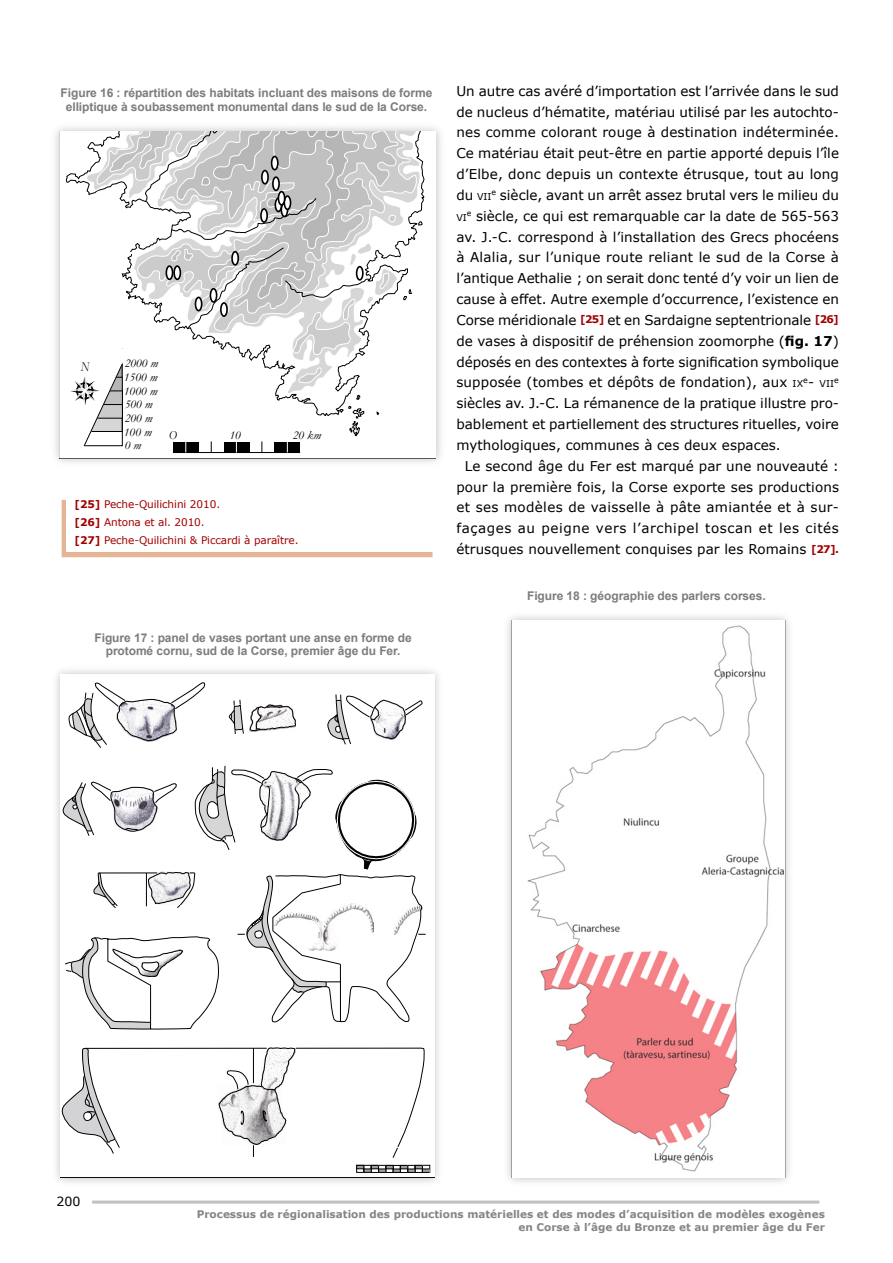
<style>
.page{position:relative;width:893px;height:1263px;background:#fff}
.page>*{position:absolute;margin:0;border:0;box-sizing:border-box;transform-origin:0 0}
.t1{font:13.5px/20.9px "Verdana";letter-spacing:.005em;color:#000;text-align:justify}
.t2{font:italic 13.5px "Garamond";color:#000;scale:.8 1}
.t3{font:12.6px "Verdana";color:#000}
.t4{font:italic 12.15px "Garamond";color:#000}
.t5{font:700 12px/13.5px "Arial";letter-spacing:-.005em;color:#7c7c7c;text-align:center}
.t6{font:700 10.5px/13.5px "Verdana";color:#858585;text-align:right}
.t7{font:10.5px/17.7px "Verdana";letter-spacing:-.005em;color:#a00000}
.t8{font:9.45px "Verdana";letter-spacing:.005em;color:#000}
.t9{font:7.8px "Verdana";color:#000}
.s1{font-weight:700}
.s2{font-size:13.5px}
.s3{font-weight:700;font-size:10.5px;color:#a00000}
.s4{font-size:9.45px}
</style>
<div class="page">
<hr style="left:92px;top:1200px;width:727px;height:3px;background:#c0c0c0">
<div style="left:51px;top:664px;width:395px;height:525px;background:#000;opacity:.25"></div>
<svg style="left:61px;top:674px;width:374px;height:504px"></svg>
<svg style="left:219px;top:1048px;width:205px;height:110px"></svg>
<svg style="left:63px;top:766px;width:363px;height:263px"></svg>
<svg style="left:69px;top:682px;width:136px;height:66px"></svg>
<svg style="left:328px;top:694px;width:94px;height:50px"></svg>
<div style="left:501px;top:611px;width:294px;height:576px;background:#000;opacity:.25"></div>
<img style="left:511px;top:621px;width:274px;height:557px">
<div style="left:60px;top:499px;width:373px;height:59px;background:#e4b493"></div>
<div style="left:66px;top:496px;width:370px;height:56px;background:#fff"></div>
<div style="left:50px;top:122px;width:397px;height:348px;background:#000;opacity:.25"></div>
<svg style="left:60px;top:132px;width:376px;height:326px"></svg>
<svg style="left:61px;top:132px;width:363px;height:323px"></svg>
<div style="left:174px;top:266px;width:6px;height:13px;background:#fff;border-radius:50%"></div>
<div style="left:173px;top:265px;width:8px;height:15px;border:2px solid #000;border-radius:50%"></div>
<div style="left:195px;top:297px;width:7px;height:14px;background:#fff;border-radius:50%"></div>
<div style="left:195px;top:297px;width:7px;height:14px;border:2px solid #000;border-radius:50%"></div>
<div style="left:210px;top:289px;width:7px;height:13px;background:#fff;border-radius:50%"></div>
<div style="left:210px;top:288px;width:7px;height:15px;border:2px solid #000;border-radius:50%"></div>
<div style="left:166px;top:266px;width:7px;height:13px;background:#fff;border-radius:50%"></div>
<div style="left:166px;top:265px;width:7px;height:15px;border:2px solid #000;border-radius:50%"></div>
<div style="left:221px;top:303px;width:6px;height:13px;background:#fff;border-radius:50%"></div>
<div style="left:220px;top:302px;width:8px;height:15px;border:2px solid #000;border-radius:50%"></div>
<div style="left:357px;top:267px;width:6px;height:13px;background:#fff;border-radius:50%"></div>
<div style="left:356px;top:266px;width:8px;height:15px;border:2px solid #000;border-radius:50%"></div>
<div style="left:232px;top:252px;width:6px;height:13px;background:#fff;border-radius:50%"></div>
<div style="left:231px;top:251px;width:8px;height:15px;border:2px solid #000;border-radius:50%"></div>
<div style="left:261px;top:209px;width:6px;height:13px;background:#fff;border-radius:50%"></div>
<div style="left:260px;top:208px;width:8px;height:15px;border:2px solid #000;border-radius:50%"></div>
<div style="left:275px;top:197px;width:7px;height:15px;border:2px solid #000;border-radius:50%"></div>
<div style="left:281px;top:202px;width:7px;height:15px;border:2px solid #000;border-radius:50%"></div>
<div style="left:284px;top:196px;width:7px;height:13px;background:#fff;border-radius:50%"></div>
<div style="left:284px;top:195px;width:7px;height:15px;border:2px solid #000;border-radius:50%"></div>
<div style="left:278px;top:192px;width:7px;height:13px;background:#fff;border-radius:50%"></div>
<div style="left:278px;top:191px;width:7px;height:15px;border:2px solid #000;border-radius:50%"></div>
<div style="left:273px;top:177px;width:6px;height:13px;background:#fff;border-radius:50%"></div>
<div style="left:272px;top:176px;width:8px;height:15px;border:2px solid #000;border-radius:50%"></div>
<div style="left:272px;top:156px;width:6px;height:14px;background:#fff;border-radius:50%"></div>
<div style="left:271px;top:156px;width:8px;height:14px;border:2px solid #000;border-radius:50%"></div>
<div style="left:262px;top:171px;width:6px;height:13px;background:#fff;border-radius:50%"></div>
<div style="left:261px;top:170px;width:8px;height:15px;border:2px solid #000;border-radius:50%"></div>
<p class="t5" style="left:61px;top:86px;width:373px">Figure 16 : répartition des habitats incluant des maisons de forme elliptique à soubassement monumental dans le sud de la Corse.</p>
<p class="t2" style="left:81px;top:357px;width:12px">N</p>
<p class="t4" style="left:125px;top:355px;width:35px">2000 m</p>
<p class="t4" style="left:124px;top:369px;width:35px">1500 m</p>
<p class="t4" style="left:124px;top:383px;width:35px">1000 m</p>
<p class="t4" style="left:125px;top:396px;width:29px">500 m</p>
<p class="t4" style="left:125px;top:410px;width:29px">200 m</p>
<p class="t4" style="left:124px;top:423px;width:29px">100 m</p>
<p class="t4" style="left:125px;top:436px;width:18px">0 m</p>
<p class="t4" style="left:169px;top:427px;width:10px">O</p>
<p class="t4" style="left:229px;top:427px;width:13px">10</p>
<p class="t4" style="left:293px;top:427px;width:30px">20 km</p>
<p class="t7" style="left:74px;top:495px;width:226px"><span class="s1">[25]</span> Peche-Quilichini 2010.<br><span class="s1">[26]</span> Antona et al. 2010.<br><span class="s1">[27]</span> Peche-Quilichini &amp; Piccardi à paraître.</p>
<p class="t5" style="left:95px;top:631px;width:319px">Figure 17 : panel de vases portant une anse en forme de protomé cornu, sud de la Corse, premier âge du Fer.</p>
<p class="t1" style="left:456px;top:80px;width:384px">Un autre cas avéré d’importation est l’arrivée dans le sud de nucleus d’hématite, matériau utilisé par les autochto&shy;nes comme colorant rouge à destination indéterminée.<br>Ce matériau était peut-être en partie apporté depuis l’île d’Elbe, donc depuis un contexte étrusque, tout au long</p>
<p class="t8" style="left:456px;top:190px;width:37px"><span class="s2">du</span> vii</p>
<p class="t1" style="left:491px;top:184px;width:349px"><sup>e</sup> siècle, avant un arrêt assez brutal vers le milieu du</p>
<p class="t8" style="left:456px;top:211px;width:12px">vi</p>
<p class="t1" style="left:456px;top:205px;width:384px;text-indent:11px"><sup>e</sup> siècle, ce qui est remarquable car la date de 565-563 av. J.-C. correspond à l’installation des Grecs phocéens à Alalia, sur l’unique route reliant le sud de la Corse à l’antique Aethalie ; on serait donc tenté d’y voir un lien de cause à effet. Autre exemple d’occurrence, l’existence en Corse méridionale <span class="s3">[25]</span> et en Sardaigne septentrionale <span class="s3">[26] </span>de vases à dispositif de préhension zoomorphe (<span class="s1">fig. 17</span>) déposés en des contextes à forte signification symbolique supposée (tombes et dépôts de fondation), aux <span class="s4">ix</span></p>
<p class="t8" style="left:803px;top:377px;width:32px"><sup>e</sup><span class="s2">-</span> vii</p>
<p class="t9" style="left:834px;top:375px;width:6px">e</p>
<p class="t1" style="left:456px;top:393px;width:384px">siècles av. J.-C. La rémanence de la pratique illustre pro&shy;bablement et partiellement des structures rituelles, voire mythologiques, communes à ces deux espaces.</p>
<p class="t1" style="left:456px;top:455px;width:384px;text-indent:9px">Le second âge du Fer est marqué par une nouveauté : pour la première fois, la Corse exporte ses productions et ses modèles de vaisselle à pâte amiantée et à sur&shy;façages au peigne vers l’archipel toscan et les cités étrusques nouvellement conquises par les Romains <span class="s3">[27].</span></p>
<p class="t5" style="left:527px;top:590px;width:240px">Figure 18 : géographie des parlers corses.</p>
<p class="t3" style="left:57px;top:1192px;width:26px">200</p>
<p class="t6" style="left:197px;top:1207px;width:630px">Processus de régionalisation des productions matérielles et des modes d’acquisition de modèles exogènes en Corse à l’âge du Bronze et au premier âge du Fer</p>
</div>
